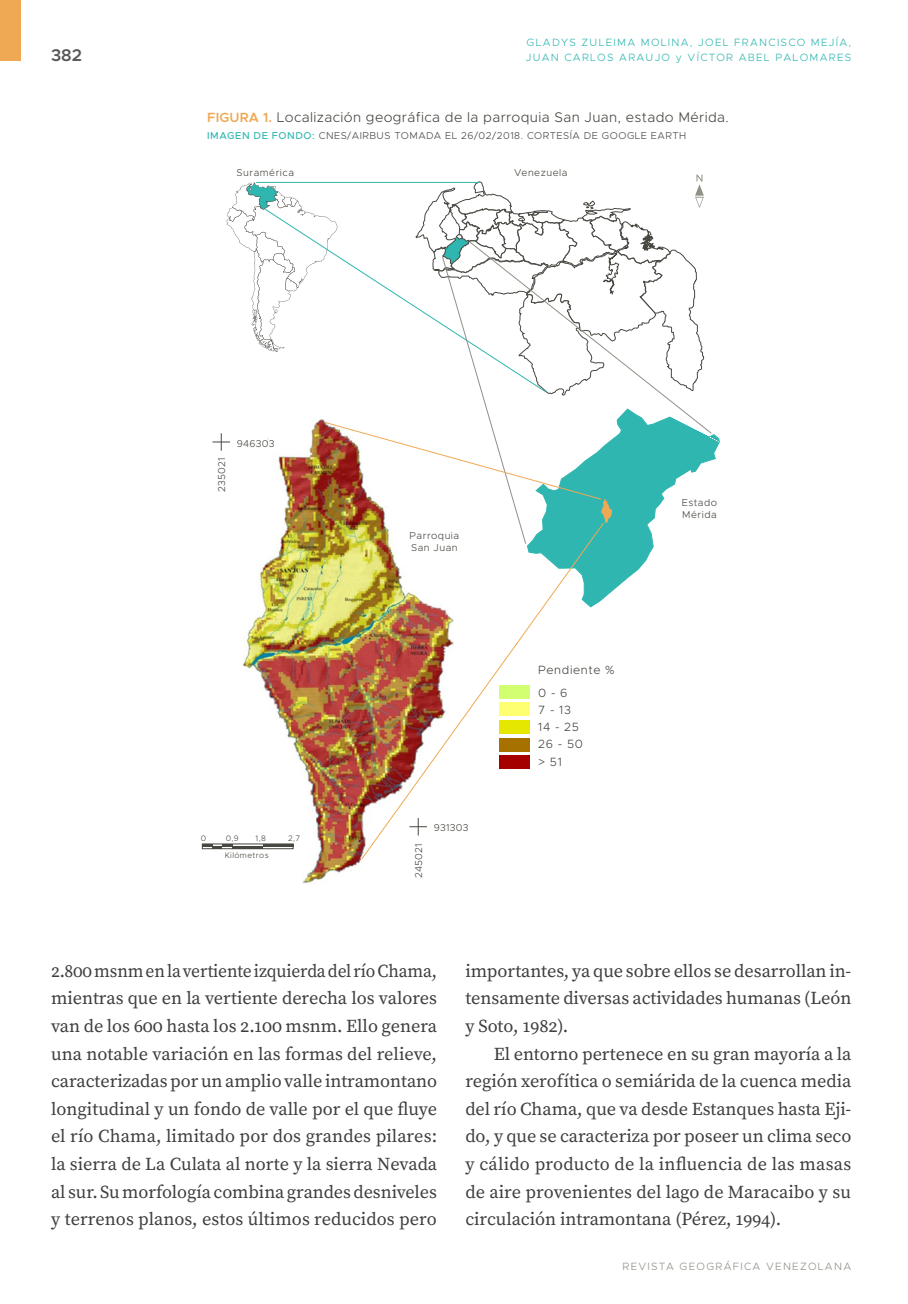
<style>
.page{position:relative;width:908px;height:1304px;background:#fff}
.page>*{position:absolute;margin:0;border:0;box-sizing:border-box;transform-origin:0 0}
.t1{font:18.2px/27.6px "Source Serif Pro";color:#3e3e3f;text-align:justify;scale:.96 1}
.t2{font:18.2px/27.6px "Source Serif Pro";color:#3e3e3f;text-align:justify}
.t3{font:600 17px "Metropolis";color:#57585a}
.t4{font:300 14px "Metropolis";letter-spacing:.025em;color:#474841}
.t5{font:300 12px/17.2px "Metropolis";letter-spacing:.05em;color:#474841}
.t6{font:300 10.6px "Metropolis";letter-spacing:.12em;color:#2fb6b0}
.t7{font:300 10.6px "Metropolis";letter-spacing:.12em;color:#929086}
.t8{font:300 10px/12px "Metropolis";letter-spacing:.05em;color:#474841}
.t9{font:300 8px "Metropolis";letter-spacing:.05em;color:#474841}
.s1{font-weight:600;font-size:13.4px;color:#efa954}
.s2{font-weight:500;color:#2fb6b0}
</style>
<div class="page">
<div style="left:0;top:0;width:21px;height:61px;background:#efa954"></div>
<img style="left:242px;top:608px;width:119px;height:275px">
<div style="left:232px;top:815px;width:80px;height:28px;background:#fff"></div>
<div style="left:202px;top:844px;width:91px;height:5px;border:1px solid #474841"></div>
<svg style="left:202px;top:844px;width:30px;height:5px"></svg>
<hr style="left:262px;top:844px;width:31px;height:2px;background:#474841">
<hr style="left:232px;top:846px;width:30px;height:3px;background:#474841">
<svg style="left:212px;top:175px;width:508px;height:433px"></svg>
<img style="left:361px;top:522px;width:243px;height:338px">
<p class="t6" style="left:526px;top:36px;width:326px">GLADYS ZULEIMA MOLINA, JOEL FRANCISCO MEJÍA,</p>
<p class="t3" style="left:51px;top:44px;width:32px">382</p>
<p class="t6" style="left:525px;top:50px;width:327px">JUAN CARLOS ARAUJO y VÍCTOR ABEL PALOMARES</p>
<p class="t4" style="left:207px;top:108px;width:523px"><span class="s1">FIGURA 1.</span> Localización geográfica de la parroquia San Juan, estado Mérida.</p>
<p class="t8" style="left:207px;top:129px;width:480px"><span class="s2">IMAGEN DE FONDO:</span> CNES/AIRBUS TOMADA EL 26/02/2018. CORTESÍA DE GOOGLE EARTH</p>
<p class="t8" style="left:236px;top:166px;width:59px">Suramérica</p>
<p class="t8" style="left:514px;top:166px;width:55px">Venezuela</p>
<p class="t8" style="left:216px;top:492px;width:36px;rotate:-90deg">235021</p>
<p class="t8" style="left:237px;top:437px;width:39px">946303</p>
<p class="t9" style="left:201px;top:834px;width:7px">0</p>
<p class="t9" style="left:225px;top:834px;width:15px">0,9</p>
<p class="t9" style="left:255px;top:834px;width:12px">1,8</p>
<p class="t9" style="left:288px;top:834px;width:14px">2,7</p>
<p class="t9" style="left:225px;top:850px;width:45px">Kilómetros</p>
<p class="t8" style="left:409px;top:530px;width:51px">Parroquia<br>San Juan</p>
<p class="t8" style="left:412px;top:878px;width:36px;rotate:-90deg">245021</p>
<p class="t8" style="left:433px;top:822px;width:36px">931303</p>
<p class="t5" style="left:538px;top:658px;width:78px;line-height:22.8px">Pendiente %<br>0 - 6</p>
<p class="t5" style="left:538px;top:701px;width:46px">7 - 13<br>14 - 25<br>26 - 50 &gt; 51</p>
<p class="t8" style="left:681px;top:496px;width:37px">Estado<br>Mérida</p>
<p class="t1" style="left:51px;top:958px;width:403px">2.800 msnm en la vertiente izquierda del río Chama, mientras que en la vertiente derecha los valores van de los 600 hasta los 2.100 msnm. Ello genera una notable variación en las formas del relieve, caracterizadas por un amplio valle intramontano longitudinal y un fondo de valle por el que fluye el río Chama, limitado por dos grandes pilares: la sierra de La Culata al norte y la sierra Nevada al sur. Su morfología combina grandes desniveles y terrenos planos, estos últimos reducidos pero</p>
<p class="t2" style="left:465px;top:958px;width:387px">importantes, ya que sobre ellos se desarrollan in&shy;tensamente diversas actividades humanas (León y Soto, 1982).</p>
<p class="t2" style="left:465px;top:1040px;width:387px;text-indent:28px">El entorno pertenece en su gran mayoría a la región xerofítica o semiárida de la cuenca media del río Chama, que va desde Estanques hasta Eji&shy;do, y que se caracteriza por poseer un clima seco y cálido producto de la influencia de las masas de aire provenientes del lago de Maracaibo y su circulación intramontana (Pérez, 1994).</p>
<p class="t7" style="left:622px;top:1259px;width:230px">REVISTA GEOGRÁFICA VENEZOLANA</p>
</div>
